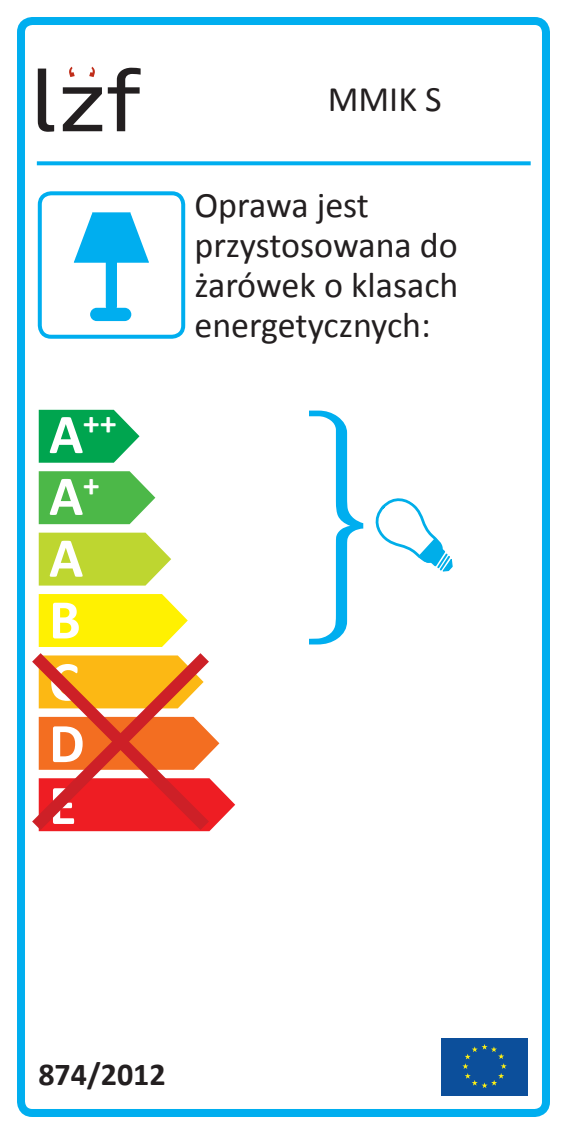
<style>
.page{position:relative;width:567px;height:1134px;background:#fff}
.page>*{position:absolute;margin:0;border:0;box-sizing:border-box;transform-origin:0 0}
.t1{font:700 56.4px/62px "Calibri";color:#fff}
.t2{font:36px/40px "Calibri";color:#231f20}
.t3{font:700 32.8px "Calibri";color:#fff}
.t4{font:700 32px "Calibri";color:#231f20}
.s1{font-size:56.4px}
</style>
<div class="page">
<div style="left:17px;top:17px;width:533px;height:1100px;border:8px solid #00aeef;border-radius:11px"></div>
<svg style="left:37px;top:161px;width:494px;height:4px;background:#14b4f0"></svg>
<div style="left:38px;top:191px;width:147px;height:148px;border:4px solid #00aeef;border-radius:11px"></div>
<svg style="left:39px;top:533px;width:132px;height:53px;background:#c4da45"></svg>
<svg style="left:39px;top:471px;width:116px;height:53px;background:#5fbf5c"></svg>
<svg style="left:39px;top:410px;width:101px;height:53px;background:#22b166"></svg>
<svg style="left:39px;top:594px;width:149px;height:46px;background:#fff215"></svg>
<svg style="left:222px;top:791px;width:13px;height:27px"></svg>
<div style="left:441px;top:1037px;width:86px;height:58px;background:#0c4f9b"></div>
<svg style="left:462px;top:1044px;width:45px;height:44px"></svg>
<svg style="left:19px;top:640px;width:203px;height:203px"></svg>
<svg style="left:309px;top:411px;width:144px;height:233px"></svg>
<svg style="left:74px;top:212px;width:75px;height:102px"></svg>
<div style="left:90px;top:308px;width:41px;height:13px;background:#00aeef;border-radius:7px"></div>
<svg style="left:38px;top:69px;width:16px;height:63px"></svg>
<svg style="left:63px;top:87px;width:39px;height:44px"></svg>
<svg style="left:108px;top:68px;width:33px;height:63px"></svg>
<svg style="left:69px;top:67px;width:6px;height:10px"></svg>
<svg style="left:89px;top:67px;width:6px;height:10px"></svg>
<p class="t3" style="left:49px;top:402px;width:69px"><span class="s1">A</span>++</p>
<h1 class="t1" style="left:49px;top:465px;width:52px">A<sup>+<br></sup>A<br>B<br>C<br>D<br>E</h1>
<p class="t2" style="left:328px;top:79px;width:116px">MMIK S</p>
<p class="t2" style="left:194px;top:185px;width:265px">Oprawa jest przystosowana do żarówek o klasach energetycznych:</p>
<p class="t4" style="left:38px;top:1054px;width:129px">874/2012</p>
</div>
